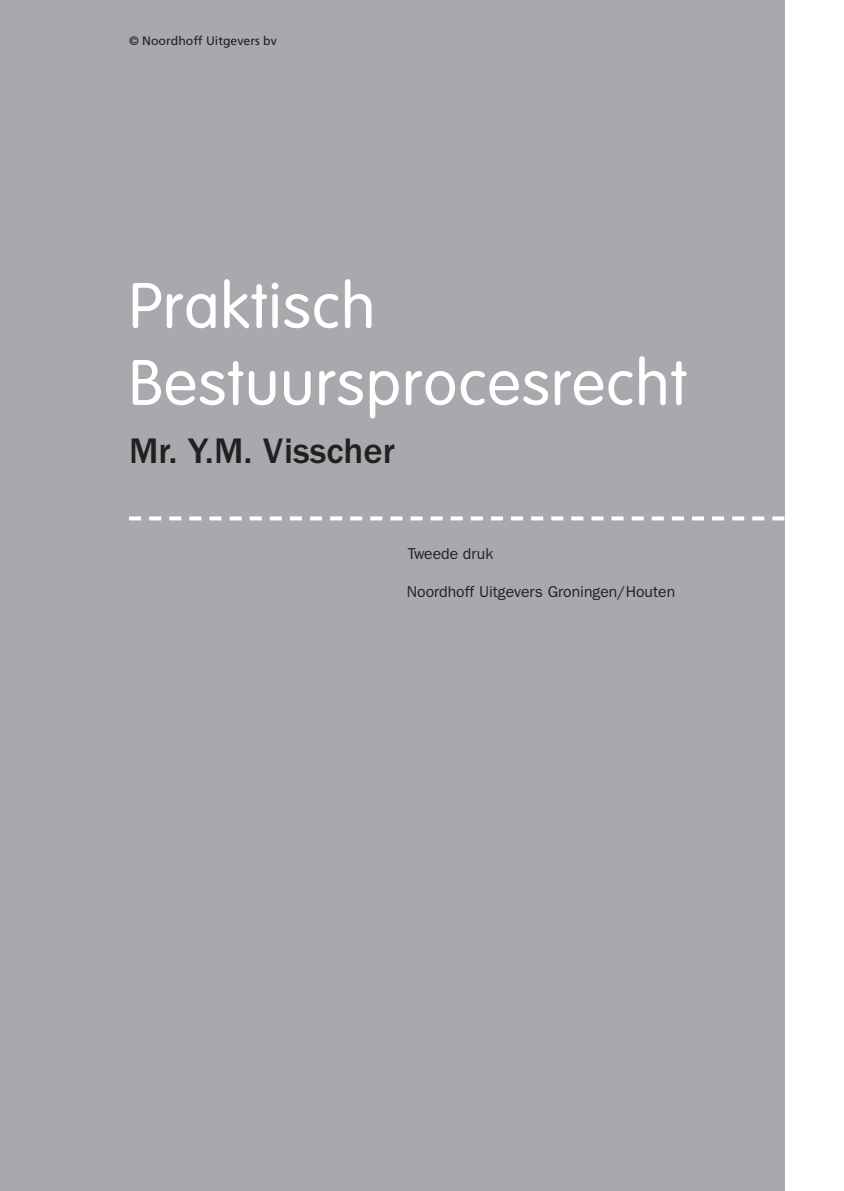
<style>
.page{position:relative;width:844px;height:1191px;background:#fff}
.page>*{position:absolute;margin:0;border:0;box-sizing:border-box;transform-origin:0 0}
.t1{font:300 63px/77px "VAG Rounded";letter-spacing:.02em;color:#fff}
.t2{font:500 36.75px "ITC Franklin Gothic Std";color:#231f20}
.t3{font:15.75px "ITC Franklin Gothic Std";color:#231f20}
.t4{font:12.25px "Frutiger LT Std";color:#231f20}
</style>
<div class="page">
<div style="left:0;top:0;width:784px;height:1191px;background:#a7a9ac"></div>
<svg style="left:129px;top:516px;width:655px;height:4px"></svg>
<p class="t4" style="left:129px;top:34px;width:149px">© Noordhoff Uitgevers bv</p>
<h1 class="t1" style="left:129px;top:272px;width:559px">Praktisch<br>Bestuursprocesrecht</h1>
<h2 class="t2" style="left:129px;top:436px;width:267px">Mr. Y.M. Visscher</h2>
<p class="t3" style="left:407px;top:548px;width:87px">Tweede druk</p>
<p class="t3" style="left:407px;top:586px;width:270px">Noordhoff Uitgevers Groningen/Houten</p>
</div>
